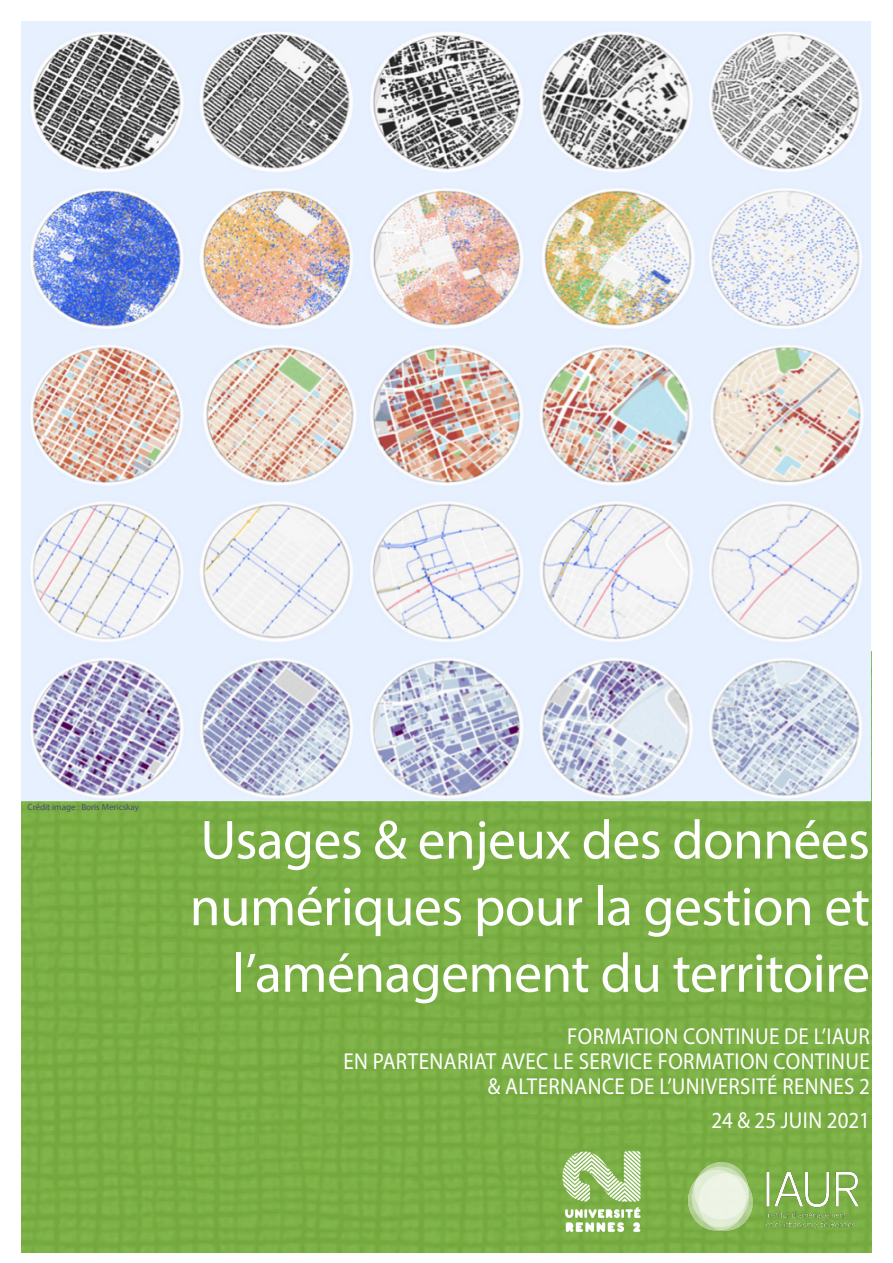
<style>
.page{position:relative;width:893px;height:1263px;background:#fff}
.page>*{position:absolute;margin:0;border:0;box-sizing:border-box;transform-origin:0 0}
.t1{font:55.5px/66.6px "Myriad Pro";letter-spacing:-.01em;color:#fff;text-align:right}
.t2{font:23.1px/25.2px "Myriad Pro";letter-spacing:.02em;color:#fff;text-align:right;scale:.91 1}
.t3{font:23.1px "Myriad Pro";color:#fff;scale:.91 1}
.t4{font:9px "Myriad Pro";color:#4c4c73}
</style>
<div class="page">
<img style="left:21px;top:801px;width:851px;height:451px">
<img style="left:553px;top:1143px;width:97px;height:97px">
<img style="left:21px;top:21px;width:851px;height:780px">
<img style="left:676px;top:1155px;width:196px;height:87px">
<p class="t4" style="left:28px;top:802px;width:113px">Crédit image : Boris Mericskay</p>
<h1 class="t1" style="left:190px;top:806px;width:682px">Usages &amp; enjeux des données numériques pour la gestion et l’aménagement du territoire</h1>
<p class="t2" style="left:343px;top:1023px;width:580px">FORMATION CONTINUE DE L’IAUR<br>EN PARTENARIAT AVEC LE SERVICE FORMATION CONTINUE &amp; ALTERNANCE DE L’UNIVERSITÉ RENNES 2</p>
<p class="t3" style="left:711px;top:1106px;width:176px">24 &amp; 25 JUIN 2021</p>
</div>
